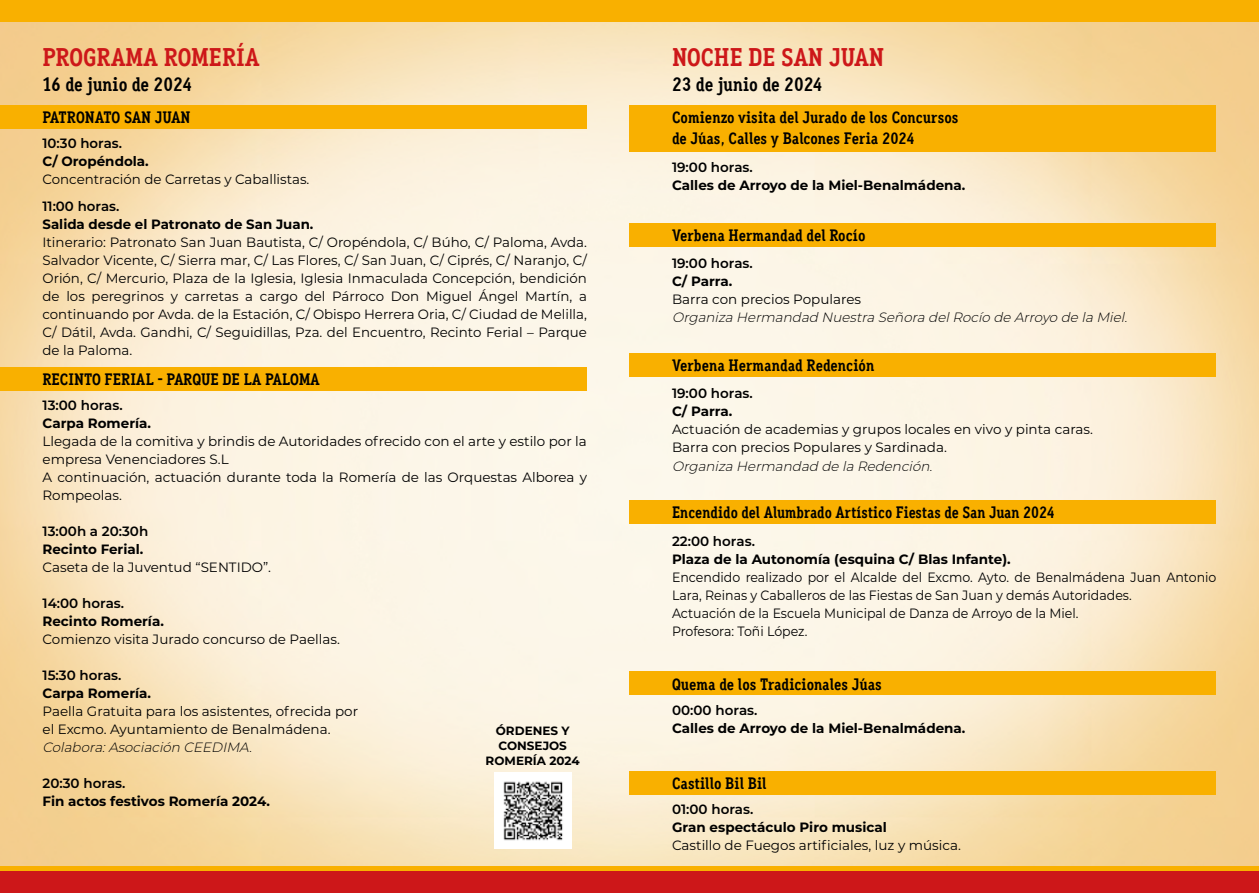
<style>
.page{position:relative;width:1259px;height:893px;background:#fff}
.page>*{position:absolute;margin:0;border:0;box-sizing:border-box;transform-origin:0 0}
.t1{font:700 25.5px "Aaux Office";color:#cd1719}
.t2{font:700 19.5px "Aaux Office";color:#000}
.t3{font:700 16.5px/21px "Aaux Office";color:#000}
.t4{font:700 16.5px "Aaux Office";letter-spacing:-.02em;color:#000}
.t5{font:13.5px/18px "Montserrat";color:#000}
.t6{font:700 13.5px "Montserrat";color:#000}
.t7{font:13.5px/18px "Montserrat";color:#000;scale:.93 1}
.t8{font:600 13.5px "Montserrat";color:#000}
.t9{font:italic 300 13.5px "Montserrat";color:#000}
.t10{font:700 12px/15px "Montserrat";color:#000;text-align:center}
</style>
<div class="page">
<img style="left:0;top:22px;width:1259px;height:844px">
<div style="left:0;top:0;width:1259px;height:22px;background:#f9b000"></div>
<div style="left:0;top:866px;width:1259px;height:27px;background:#f9b000"></div>
<div style="left:0;top:871px;width:1259px;height:22px;background:#cd1719"></div>
<div style="left:0;top:105px;width:587px;height:24px;background:#f9b000"></div>
<div style="left:0;top:367px;width:587px;height:24px;background:#f9b000"></div>
<div style="left:629px;top:105px;width:587px;height:46px;background:#f9b000"></div>
<div style="left:629px;top:223px;width:587px;height:23px;background:#f9b000"></div>
<div style="left:629px;top:353px;width:587px;height:24px;background:#f9b000"></div>
<div style="left:629px;top:672px;width:587px;height:23px;background:#f9b000"></div>
<div style="left:629px;top:771px;width:587px;height:23px;background:#f9b000"></div>
<div style="left:629px;top:500px;width:587px;height:24px;background:#f9b000"></div>
<img style="left:494px;top:772px;width:77px;height:77px">
<h1 class="t1" style="left:43px;top:43px;width:219px">PROGRAMA ROMERÍA</h1>
<h2 class="t2" style="left:43px;top:73px;width:151px">16 de junio de 2024</h2>
<p class="t4" style="left:43px;top:108px;width:150px">PATRONATO SAN JUAN</p>
<p class="t8" style="left:43px;top:134px;width:81px">10:30 horas.</p>
<p class="t6" style="left:43px;top:152px;width:108px">C/ Oropéndola.</p>
<p class="t5" style="left:43px;top:170px;width:268px">Concentración de Carretas y Caballistas.</p>
<p class="t8" style="left:43px;top:197px;width:78px">11:00 horas.</p>
<p class="t6" style="left:43px;top:214px;width:272px">Salida desde el Patronato de San Juan.</p>
<p class="t5" style="left:43px;top:233px;width:546px;text-align:justify">Itinerario: Patronato San Juan Bautista, C/ Oropéndola, C/ Búho, C/ Paloma, Avda.<br>Salvador Vicente, C/ Sierra mar, C/ Las Flores, C/ San Juan, C/ Ciprés, C/ Naranjo, C/ Orión, C/ Mercurio, Plaza de la Iglesia, Iglesia Inmaculada Concepción, bendición de los peregrinos y carretas a cargo del Párroco Don Miguel Ángel Martín, a continuando por Avda. de la Estación, C/ Obispo Herrera Oria, C/ Ciudad de Melilla, C/ Dátil, Avda. Gandhi, C/ Seguidillas, Pza. del Encuentro, Recinto Ferial – Parque de la Paloma.</p>
<p class="t3" style="left:43px;top:369px;width:279px">RECINTO FERIAL - PARQUE DE LA PALOMA</p>
<p class="t8" style="left:43px;top:396px;width:82px">13:00 horas.</p>
<p class="t6" style="left:43px;top:414px;width:110px">Carpa Romería.</p>
<p class="t5" style="left:43px;top:432px;width:546px">Llegada de la comitiva y brindis de Autoridades ofrecido con el arte y estilo por la empresa Venenciadores S.L<br>A continuación, actuación durante toda la Romería de las Orquestas Alborea y Rompeolas.</p>
<p class="t8" style="left:43px;top:522px;width:107px">13:00h a 20:30h</p>
<p class="t6" style="left:43px;top:540px;width:102px">Recinto Ferial.</p>
<p class="t5" style="left:43px;top:558px;width:230px">Caseta de la Juventud “SENTIDO”.</p>
<p class="t8" style="left:43px;top:594px;width:83px">14:00 horas.</p>
<p class="t6" style="left:43px;top:612px;width:123px">Recinto Romería.</p>
<p class="t5" style="left:43px;top:630px;width:299px">Comienzo visita Jurado concurso de Paellas.</p>
<p class="t8" style="left:43px;top:666px;width:81px">15:30 horas.</p>
<p class="t6" style="left:43px;top:684px;width:110px">Carpa Romería.</p>
<p class="t5" style="left:43px;top:702px;width:317px">Paella Gratuita para los asistentes, ofrecida por el Excmo. Ayuntamiento de Benalmádena.</p>
<p class="t9" style="left:43px;top:738px;width:215px">Colabora:Asociación CEEDIMA.</p>
<p class="t8" style="left:43px;top:774px;width:84px">20:30 horas.</p>
<p class="t6" style="left:43px;top:792px;width:229px">Fin actos festivos Romería 2024.</p>
<p class="t10" style="left:485px;top:722px;width:96px">ÓRDENES Y<br>CONSEJOS<br>ROMERÍA 2024</p>
<h1 class="t1" style="left:672px;top:43px;width:214px">NOCHE DE SAN JUAN</h1>
<h2 class="t2" style="left:672px;top:73px;width:152px">23 de junio de 2024</h2>
<p class="t3" style="left:672px;top:107px;width:288px">Comienzo visita del Jurado de los Concursos de Júas, Calles y Balcones Feria 2024</p>
<p class="t8" style="left:672px;top:158px;width:82px">19:00 horas.</p>
<p class="t6" style="left:672px;top:176px;width:295px">Calles de Arroyo de la Miel-Benalmádena.</p>
<p class="t3" style="left:672px;top:224px;width:195px">Verbena Hermandad del Rocío</p>
<p class="t8" style="left:672px;top:254px;width:82px">19:00 horas.</p>
<p class="t6" style="left:672px;top:271px;width:62px">C/ Parra.</p>
<p class="t5" style="left:672px;top:290px;width:191px">Barra con precios Populares</p>
<p class="t9" style="left:672px;top:308px;width:460px">Organiza Hermandad Nuestra Señora delRocío de Arroyo de la Miel.</p>
<p class="t3" style="left:672px;top:355px;width:204px">Verbena Hermandad Redención</p>
<p class="t8" style="left:672px;top:384px;width:82px">19:00 horas.</p>
<p class="t6" style="left:672px;top:402px;width:62px">C/ Parra.</p>
<p class="t5" style="left:672px;top:420px;width:422px">Actuación de academias y grupos locales en vivo y pinta caras.<br>Barra con precios Populares y Sardinada.</p>
<p class="t9" style="left:672px;top:456px;width:265px">Organiza Hermandad de la Redención.</p>
<p class="t3" style="left:672px;top:502px;width:384px">Encendido del Alumbrado Artístico Fiestas de San Juan 2024</p>
<p class="t8" style="left:672px;top:531px;width:84px">22:00 horas.</p>
<p class="t6" style="left:672px;top:549px;width:340px">Plaza de la Autonomía (esquina C/ Blas Infante).</p>
<p class="t7" style="left:672px;top:567px;width:587px">Encendido realizado por el Alcalde del Excmo. Ayto. de Benalmádena Juan Antonio Lara, Reinas y Caballeros de las Fiestas de San Juan y demás Autoridades.<br>Actuación de la Escuela Municipal de Danza de Arroyo de la Miel.<br>Profesora: Toñi López.</p>
<p class="t3" style="left:672px;top:673px;width:211px">Quema de los Tradicionales Júas</p>
<p class="t8" style="left:672px;top:700px;width:87px">00:00 horas.</p>
<p class="t6" style="left:672px;top:718px;width:295px">Calles de Arroyo de la Miel-Benalmádena.</p>
<p class="t3" style="left:672px;top:772px;width:96px">Castillo Bil Bil</p>
<p class="t8" style="left:672px;top:800px;width:83px">01:00 horas.</p>
<p class="t6" style="left:672px;top:817px;width:216px">Gran espectáculo Piro musical</p>
<p class="t5" style="left:672px;top:836px;width:290px">Castillo de Fuegos artificiales, luz y música.</p>
</div>
